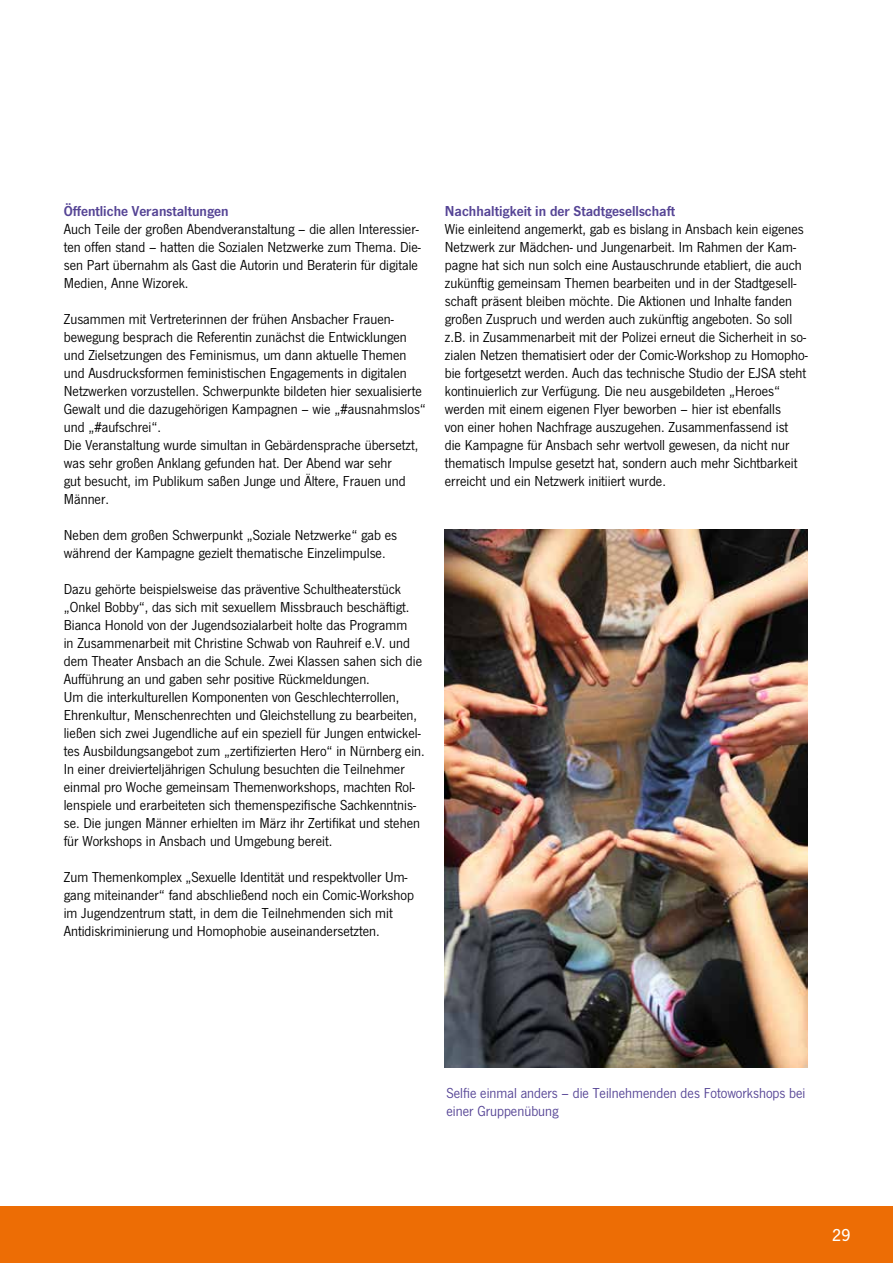
<style>
.page{position:relative;width:893px;height:1263px;background:#fff}
.page>*{position:absolute;margin:0;border:0;box-sizing:border-box;transform-origin:0 0}
.t1{font:500 18px "News Gothic T";color:#fff}
.t2{font:15px/18px "News Gothic T";color:#000}
.t3{font:15px/18px "News Gothic T";color:#554495}
.t4{font:600 15px "News Gothic T";color:#554495}
</style>
<div class="page">
<div style="left:0;top:1206px;width:893px;height:57px;background:#ed6d05"></div>
<img style="left:445px;top:529px;width:363px;height:538px">
<p class="t4" style="left:64px;top:202px;width:166px">Öffentliche Veranstaltungen</p>
<p class="t2" style="left:64px;top:220px;width:359px">Auch Teile der großen Abendveranstaltung – die allen Interessier&shy;ten offen stand – hatten die Sozialen Netzwerke zum Thema. Die&shy;sen Part übernahm als Gast die Autorin und Beraterin für digitale Medien, Anne Wizorek.</p>
<p class="t2" style="left:64px;top:310px;width:364px">Zusammen mit Vertreterinnen der frühen Ansbacher Frauen&shy;bewegung besprach die Referentin zunächst die Entwicklungen und Zielsetzungen des Feminismus, um dann aktuelle Themen und Ausdrucksformen feministischen Engagements in digitalen Netzwerken vorzustellen. Schwerpunkte bildeten hier sexualisierte Gewalt und die dazugehörigen Kampagnen – wie „#ausnahmslos“ und „#aufschrei“.<br>Die Veranstaltung wurde simultan in Gebärdensprache übersetzt, was sehr großen Anklang gefunden hat. Der Abend war sehr<br>gut besucht, im Publikum saßen Junge und Ältere, Frauen und Männer.</p>
<p class="t2" style="left:64px;top:526px;width:335px">Neben dem großen Schwerpunkt „Soziale Netzwerke“ gab es während der Kampagne gezielt thematische Einzelimpulse.</p>
<p class="t2" style="left:64px;top:580px;width:363px">Dazu gehörte beispielsweise das präventive Schultheaterstück „Onkel Bobby“, das sich mit sexuellem Missbrauch beschäftigt.<br>Bianca Honold von der Jugendsozialarbeit holte das Programm<br>in Zusammenarbeit mit Christine Schwab von Rauhreif e.V. und dem Theater Ansbach an die Schule. Zwei Klassen sahen sich die Aufführung an und gaben sehr positive Rückmeldungen.<br>Um die interkulturellen Komponenten von Geschlechterrollen, Ehrenkultur, Menschenrechten und Gleichstellung zu bearbeiten, ließen sich zwei Jugendliche auf ein speziell für Jungen entwickel&shy;tes Ausbildungsangebot zum „zertifizierten Hero“ in Nürnberg ein.<br>In einer dreivierteljährigen Schulung besuchten die Teilnehmer einmal pro Woche gemeinsam Themenworkshops, machten Rol&shy;lenspiele und erarbeiteten sich themenspezifische Sachkenntnis&shy;se. Die jungen Männer erhielten im März ihr Zertifikat und stehen für Workshops in Ansbach und Umgebung bereit.</p>
<p class="t2" style="left:64px;top:868px;width:352px">Zum Themenkomplex „Sexuelle Identität und respektvoller Um&shy;gang miteinander“ fand abschließend noch ein Comic-Workshop im Jugendzentrum statt, in dem die Teilnehmenden sich mit Antidiskriminierung und Homophobie auseinandersetzten.</p>
<p class="t4" style="left:445px;top:202px;width:232px">Nachhaltigkeit in der Stadtgesellschaft</p>
<p class="t2" style="left:445px;top:220px;width:364px">Wie einleitend angemerkt, gab es bislang in Ansbach kein eigenes Netzwerk zur Mädchen- und Jungenarbeit. Im Rahmen der Kam&shy;pagne hat sich nun solch eine Austauschrunde etabliert, die auch zukünftig gemeinsam Themen bearbeiten und in der Stadtgesell&shy;schaft präsent bleiben möchte. Die Aktionen und Inhalte fanden großen Zuspruch und werden auch zukünftig angeboten. So soll z.B. in Zusammenarbeit mit der Polizei erneut die Sicherheit in so&shy;zialen Netzen thematisiert oder der Comic-Workshop zu Homopho&shy;bie fortgesetzt werden. Auch das technische Studio der EJSA steht kontinuierlich zur Verfügung. Die neu ausgebildeten „Heroes“ werden mit einem eigenen Flyer beworben – hier ist ebenfalls<br>von einer hohen Nachfrage auszugehen. Zusammenfassend ist die Kampagne für Ansbach sehr wertvoll gewesen, da nicht nur thematisch Impulse gesetzt hat, sondern auch mehr Sichtbarkeit erreicht und ein Netzwerk initiiert wurde.</p>
<p class="t3" style="left:446px;top:1084px;width:360px">Selfie einmal anders – die Teilnehmenden des Fotoworkshops bei einer Gruppenübung</p>
<p class="t1" style="left:832px;top:1224px;width:20px">29</p>
</div>
